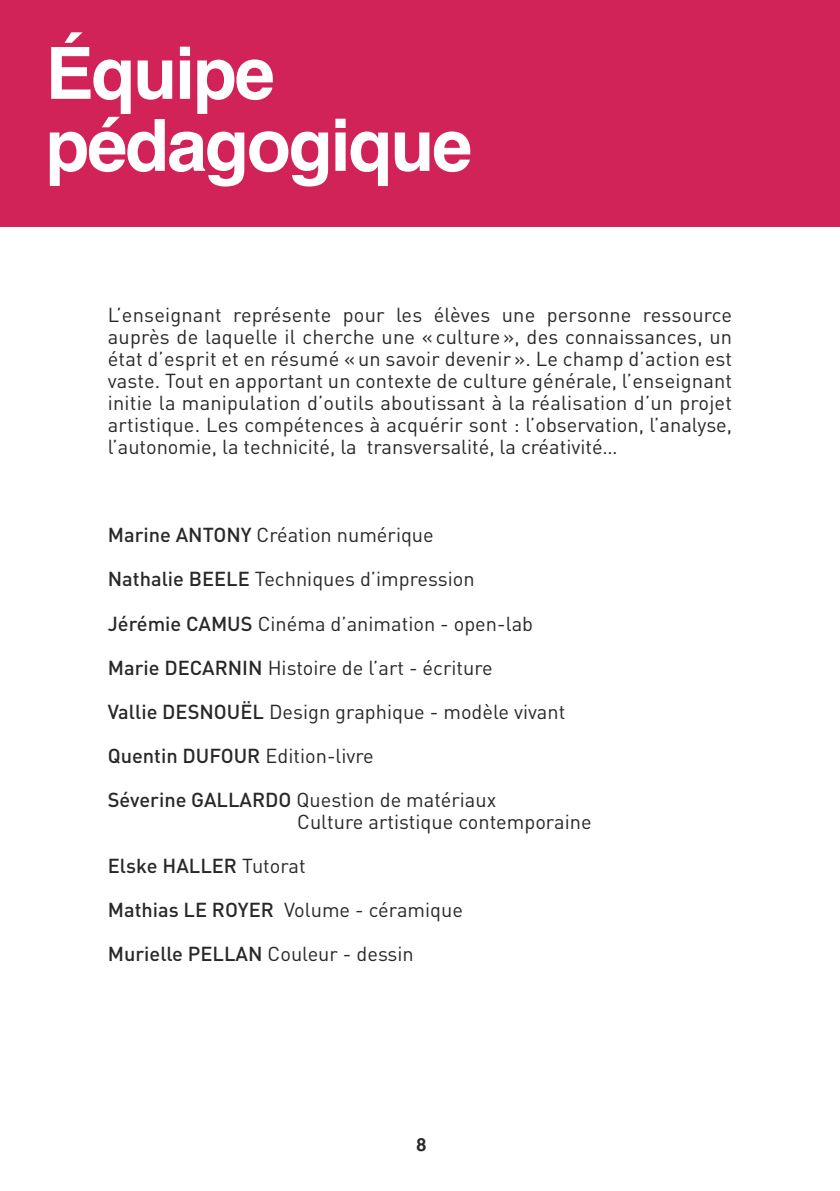
<style>
.page{position:relative;width:840px;height:1191px;background:#fff}
.page>*{position:absolute;margin:0;border:0;box-sizing:border-box;transform-origin:0 0}
.t1{font:700 72px/72px "Helvetica";letter-spacing:-.03em;color:#fff}
.t2{font:20px/22px "DIN Pro";color:#282829;text-align:justify}
.t3{font:500 20px "DIN Pro";color:#282829}
.t4{font:700 18px "Helvetica";color:#282829}
.s1{font-weight:500}
.s2{font-weight:400}
</style>
<div class="page">
<div style="left:0;top:0;width:839px;height:226px;background:#d22359"></div>
<h1 class="t1" style="left:45px;top:38px;width:428px">Équipe pédagogique</h1>
<p class="t2" style="left:108px;top:303px;width:625px">L’enseignant représente pour les élèves une personne ressource auprès de laquelle il cherche une « culture », des connaissances, un état d’esprit et en résumé « un savoir devenir ». Le champ d’action est vaste. Tout en apportant un contexte de culture générale, l’enseignant initie la manipulation d’outils aboutissant à la réalisation d’un projet artistique. Les compétences à acquérir sont : l’observation, l’analyse, l’autonomie, la technicité, la transversalité, la créativité…</p>
<p class="t2" style="left:108px;top:523px;width:327px"><span class="s1">Marine ANTONY</span> Création numérique</p>
<p class="t2" style="left:108px;top:567px;width:368px"><span class="s1">Nathalie BEELE</span> Techniques d’impression</p>
<p class="t2" style="left:108px;top:611px;width:426px"><span class="s1">Jérémie CAMUS</span> Cinéma d’animation - open-lab</p>
<p class="t2" style="left:108px;top:655px;width:386px"><span class="s1">Marie DECARNIN</span> Histoire de l’art - écriture</p>
<p class="t2" style="left:108px;top:699px;width:459px"><span class="s1">Vallie DESNOUËL</span> Design graphique - modèle vivant</p>
<p class="t3" style="left:108px;top:741px;width:267px">Quentin DUFOUR <span class="s2">Edition-livre</span></p>
<p class="t2" style="left:297px;top:787px;width:296px;text-indent:-189px"><span class="s1">Séverine GALLARDO</span> Question de matériaux<br>Culture artistique contemporaine</p>
<p class="t3" style="left:108px;top:851px;width:199px">Elske HALLER <span class="s2">Tutorat</span></p>
<p class="t2" style="left:108px;top:897px;width:356px"><span class="s1">Mathias LE ROYER</span> Volume - céramique</p>
<p class="t3" style="left:108px;top:939px;width:307px">Murielle PELLAN <span class="s2">Couleur - dessin</span></p>
<p class="t4" style="left:416px;top:1129px;width:12px">8</p>
</div>
